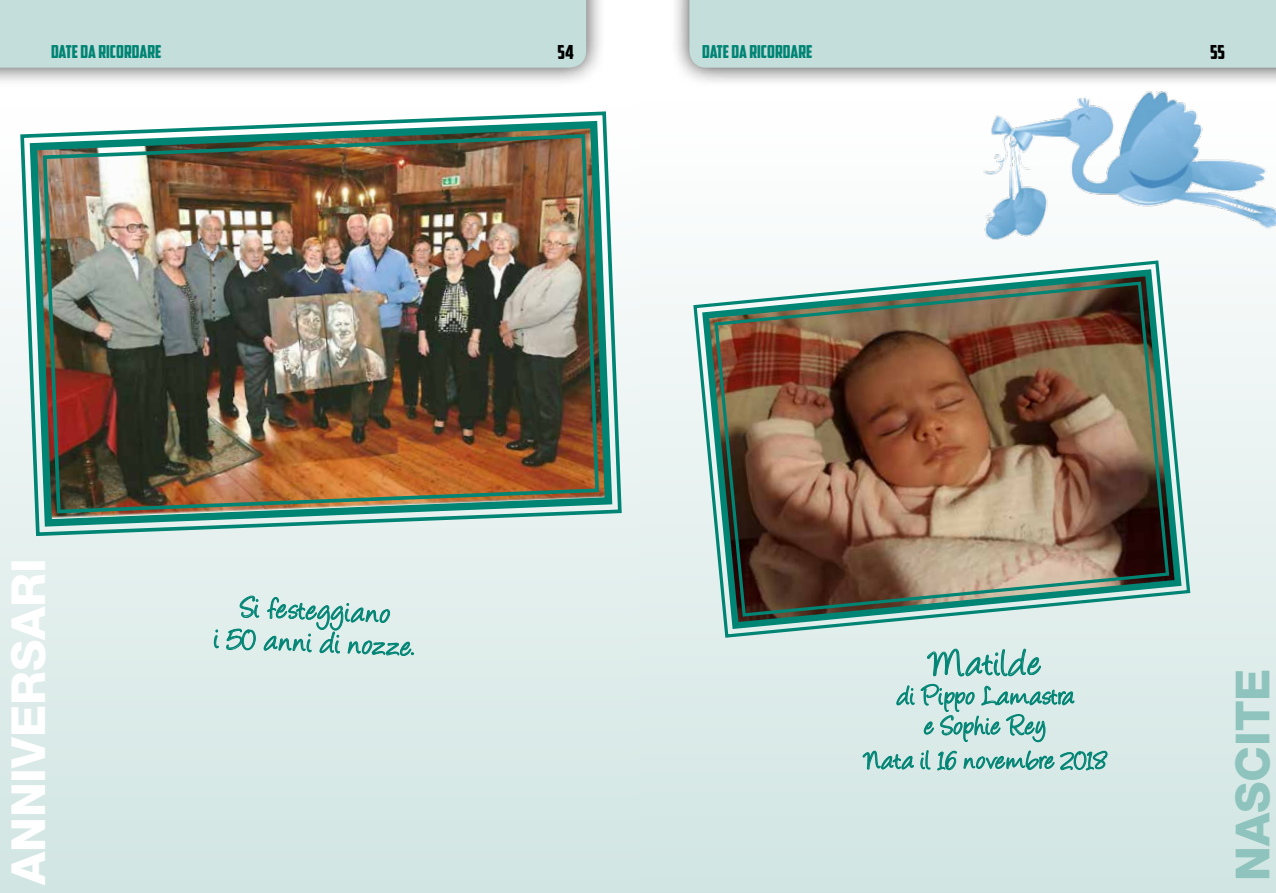
<style>
.page{position:relative;width:1276px;height:893px;background:#fff}
.page>*{position:absolute;margin:0;border:0;box-sizing:border-box;transform-origin:0 0}
.t1{font:800 47.1px "Helvetica Neue LT Std";color:#fff}
.t2{font:800 47.1px "Helvetica Neue LT Std";color:#8ec4bd}
.t3{font:42px "Angelina";letter-spacing:.03em;color:#008474}
.t4{font:33.75px/32.2px "Angelina";color:#008474;text-align:center}
.t5{font:30px/30px "Angelina";letter-spacing:.03em;color:#008474;text-align:center}
.t6{font:19.5px "American Captain";color:#000}
.t7{font:18px "American Captain";color:#008474}
</style>
<div class="page">
<div style="left:0;top:0;width:606px;height:88px;background:#000;opacity:.75"></div>
<div style="left:0;top:0;width:586px;height:68px;background:#c4dedb"></div>
<div style="left:669px;top:0;width:607px;height:87px;background:#000;opacity:.75"></div>
<div style="left:689px;top:0;width:587px;height:68px;background:#c4dedb"></div>
<div style="left:0;top:106px;width:638px;height:787px;background:#dbebe9"></div>
<svg style="left:18px;top:109px;width:605px;height:429px"></svg>
<svg style="left:26px;top:117px;width:590px;height:413px"></svg>
<img style="left:41px;top:132px;width:560px;height:383px">
<svg style="left:214px;top:629px;width:5px;height:20px"></svg>
<svg style="left:226px;top:595px;width:188px;height:61px"></svg>
<div style="left:638px;top:102px;width:638px;height:791px;background:linear-gradient(to bottom,#fff,#d1e5e2)"></div>
<svg style="left:862px;top:643px;width:245px;height:149px;background:#c3dfdc"></svg>
<svg style="left:691px;top:259px;width:501px;height:380px"></svg>
<svg style="left:698px;top:266px;width:487px;height:366px"></svg>
<img style="left:712px;top:280px;width:459px;height:338px">
<img style="left:963px;top:72px;width:313px;height:181px">
<p class="t7" style="left:51px;top:41px;width:112px">DATE DA RICORDARE</p>
<p class="t6" style="left:557px;top:40px;width:18px">54</p>
<p class="t7" style="left:702px;top:41px;width:112px">DATE DA RICORDARE</p>
<p class="t6" style="left:1210px;top:40px;width:16px">55</p>
<h1 class="t1" style="left:0;top:885px;width:329px;rotate:-90deg">ANNIVERSARI</h1>
<p class="t4" style="left:216px;top:594px;width:202px;rotate:2deg">Si festeggiano<br>i 50 anni di nozze.</p>
<h2 class="t3" style="left:930px;top:645px;width:112px">Matilde</h2>
<p class="t5" style="left:897px;top:684px;width:178px">di Pippo Lamastra e Sophie Rey</p>
<p class="t5" style="left:864px;top:748px;width:243px">Nata il 16 novembre 2018</p>
<h1 class="t2" style="left:1224px;top:881px;width:214px;rotate:-90deg">NASCITE</h1>
</div>
